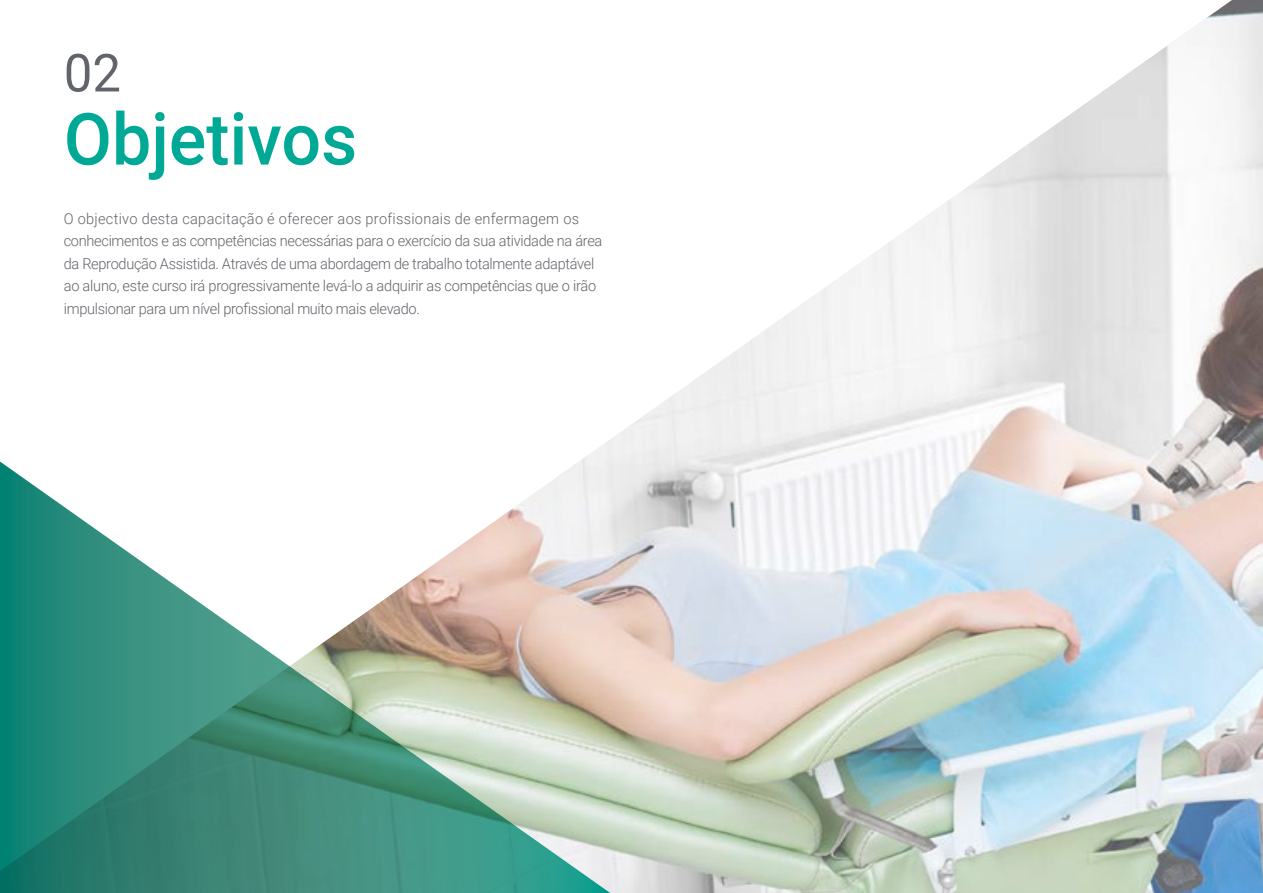
<style>
.page{position:relative;width:1263px;height:893px;background:#fff}
.page>*{position:absolute;margin:0;border:0;box-sizing:border-box;transform-origin:0 0}
.t1{font:500 72px "Roboto";color:#00a996}
.t2{font:52.5px "Roboto";color:#61646a}
.t3{font:300 15px/22.5px "Roboto";letter-spacing:-.02em;color:#61646a}
</style>
<div class="page">
<img style="left:602px;top:0;width:661px;height:893px">
<svg style="left:0;top:446px;width:640px;height:447px"></svg>
<h2 class="t2" style="left:64px;top:36px;width:59px">02</h2>
<h1 class="t1" style="left:64px;top:89px;width:295px">Objetivos</h1>
<p class="t3" style="left:64px;top:207px;width:540px">O objectivo desta capacitação é oferecer aos profissionais de enfermagem os conhecimentos e as competências necessárias para o exercício da sua atividade na área da Reprodução Assistida. Através de uma abordagem de trabalho totalmente adaptável ao aluno, este curso irá progressivamente levá-lo a adquirir as competências que o irão impulsionar para um nível profissional muito mais elevado.</p>
</div>
